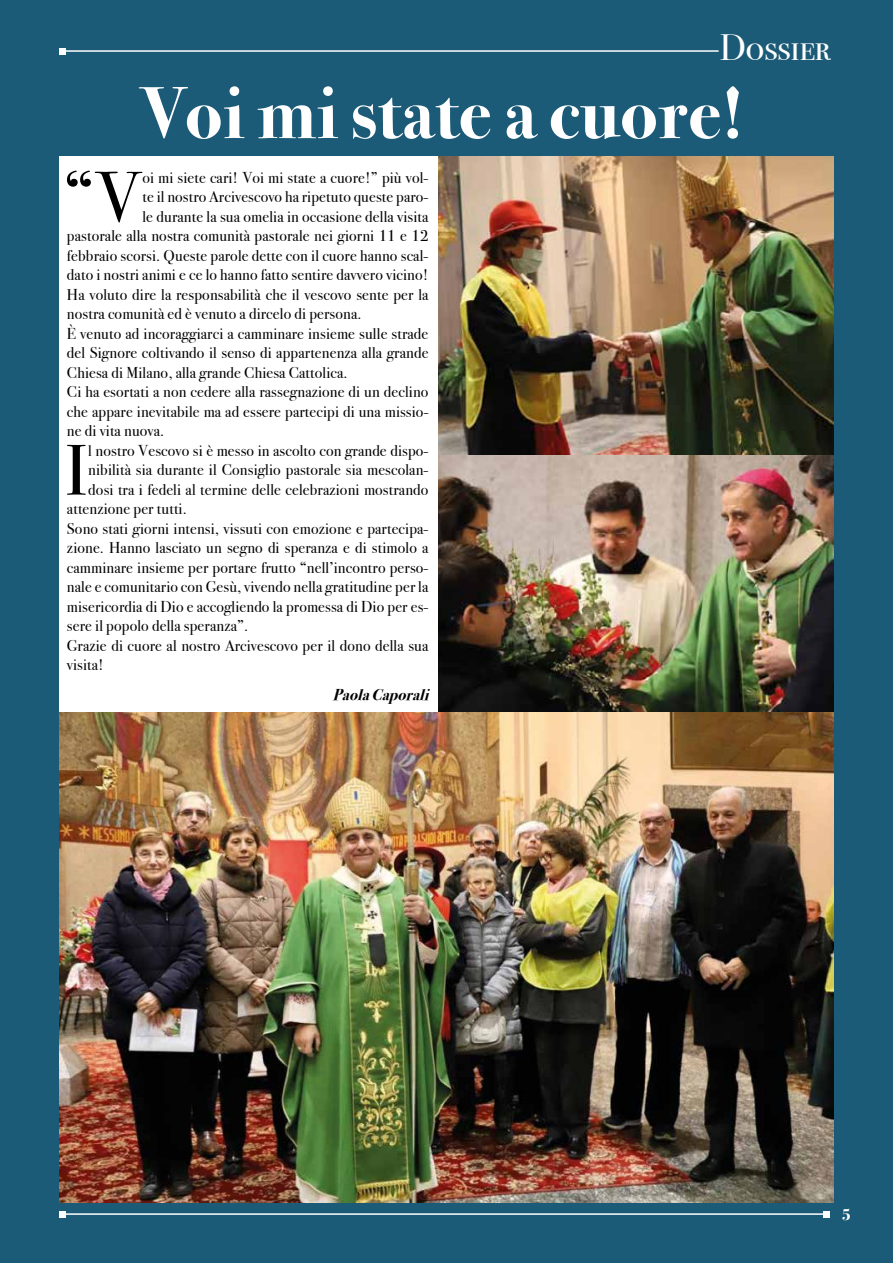
<style>
.page{position:relative;width:893px;height:1263px;background:#1c5b77}
.page>*{position:absolute;margin:0;border:0;box-sizing:border-box;transform-origin:0 0}
.t1{font:700 73.5px "Bodoni Svty Two ITCTT";letter-spacing:.01em;color:#fff}
.t2{font:71.85px "Bodoni Svty Two ITCTT";color:#000}
.t3{font:36.6px "Bodoni Svty Two SCITCTT";color:#fff}
.t4{font:700 16.5px "Bodoni Svty Two ITCTT";color:#fff}
.t5{font:15.75px "Bodoni Svty Two ITCTT";letter-spacing:.01em;color:#000}
.t6{font:italic 700 15.75px "Bodoni Svty Two ITCTT";color:#000}
</style>
<div class="page">
<hr style="left:63px;top:50px;width:656px;height:2px;background:#fff">
<svg style="left:60px;top:48px;width:6px;height:6px"></svg>
<img style="left:438px;top:157px;width:395px;height:298px">
<img style="left:438px;top:455px;width:395px;height:257px">
<hr style="left:63px;top:1213px;width:763px;height:2px;background:#fff">
<svg style="left:60px;top:1211px;width:6px;height:6px"></svg>
<svg style="left:823px;top:1211px;width:6px;height:6px"></svg>
<div style="left:60px;top:156px;width:378px;height:563px;background:#fff"></div>
<img style="left:60px;top:712px;width:773px;height:490px">
<h3 class="t3" style="left:720px;top:26px;width:113px">Dossier</h3>
<h1 class="t1" style="left:143px;top:52px;width:603px">Voi mi state a cuore!</h1>
<h2 class="t2" style="left:63px;top:138px;width:80px">“V</h2>
<p class="t5" style="left:142px;top:164px;width:287px">oi mi siete cari! Voi mi state a cuore!” più vol-</p>
<p class="t5" style="left:142px;top:184px;width:287px">te il nostro Arcivescovo ha ripetuto queste paro-</p>
<p class="t5" style="left:142px;top:203px;width:287px">le durante la sua omelia in occasione della visita</p>
<p class="t5" style="left:67px;top:223px;width:363px">pastorale alla nostra comunità pastorale nei giorni 11 e 12</p>
<p class="t5" style="left:67px;top:242px;width:363px">febbraio scorsi. Queste parole dette con il cuore hanno scal-</p>
<p class="t5" style="left:67px;top:262px;width:363px">dato i nostri animi e ce lo hanno fatto sentire davvero vicino!</p>
<p class="t5" style="left:67px;top:281px;width:363px">Ha voluto dire la responsabilità che il vescovo sente per la</p>
<p class="t5" style="left:67px;top:301px;width:296px">nostra comunità ed è venuto a dircelo di persona.</p>
<p class="t5" style="left:67px;top:320px;width:363px">È venuto ad incoraggiarci a camminare insieme sulle strade</p>
<p class="t5" style="left:67px;top:340px;width:363px">del Signore coltivando il senso di appartenenza alla grande</p>
<p class="t5" style="left:67px;top:359px;width:282px">Chiesa di Milano, alla grande Chiesa Cattolica.</p>
<p class="t5" style="left:67px;top:379px;width:363px">Ci ha esortati a non cedere alla rassegnazione di un declino</p>
<p class="t5" style="left:67px;top:398px;width:363px">che appare inevitabile ma ad essere partecipi di una missio-</p>
<p class="t5" style="left:67px;top:418px;width:99px">ne di vita nuova.</p>
<h2 class="t2" style="left:65px;top:411px;width:24px">I</h2>
<p class="t5" style="left:88px;top:437px;width:342px">l nostro Vescovo si è messo in ascolto con grande dispo-</p>
<p class="t5" style="left:88px;top:457px;width:342px">nibilità sia durante il Consiglio pastorale sia mescolan-</p>
<p class="t5" style="left:88px;top:476px;width:342px">dosi tra i fedeli al termine delle celebrazioni mostrando</p>
<p class="t5" style="left:67px;top:496px;width:121px">attenzione per tutti.</p>
<p class="t5" style="left:67px;top:515px;width:363px">Sono stati giorni intensi, vissuti con emozione e partecipa-</p>
<p class="t5" style="left:67px;top:535px;width:363px">zione. Hanno lasciato un segno di speranza e di stimolo a</p>
<p class="t5" style="left:67px;top:554px;width:363px">camminare insieme per portare frutto “nell’incontro perso-</p>
<p class="t5" style="left:67px;top:574px;width:363px">nale e comunitario con Gesù, vivendo nella gratitudine per la</p>
<p class="t5" style="left:67px;top:593px;width:363px">misericordia di Dio e accogliendo la promessa di Dio per es-</p>
<p class="t5" style="left:67px;top:613px;width:183px">sere il popolo della speranza”.</p>
<p class="t5" style="left:67px;top:632px;width:363px">Grazie di cuore al nostro Arcivescovo per il dono della sua</p>
<p class="t5" style="left:67px;top:652px;width:38px">visita!</p>
<p class="t6" style="left:333px;top:682px;width:103px">PaolaCaporali</p>
<p class="t4" style="left:842px;top:1201px;width:11px">5</p>
</div>
